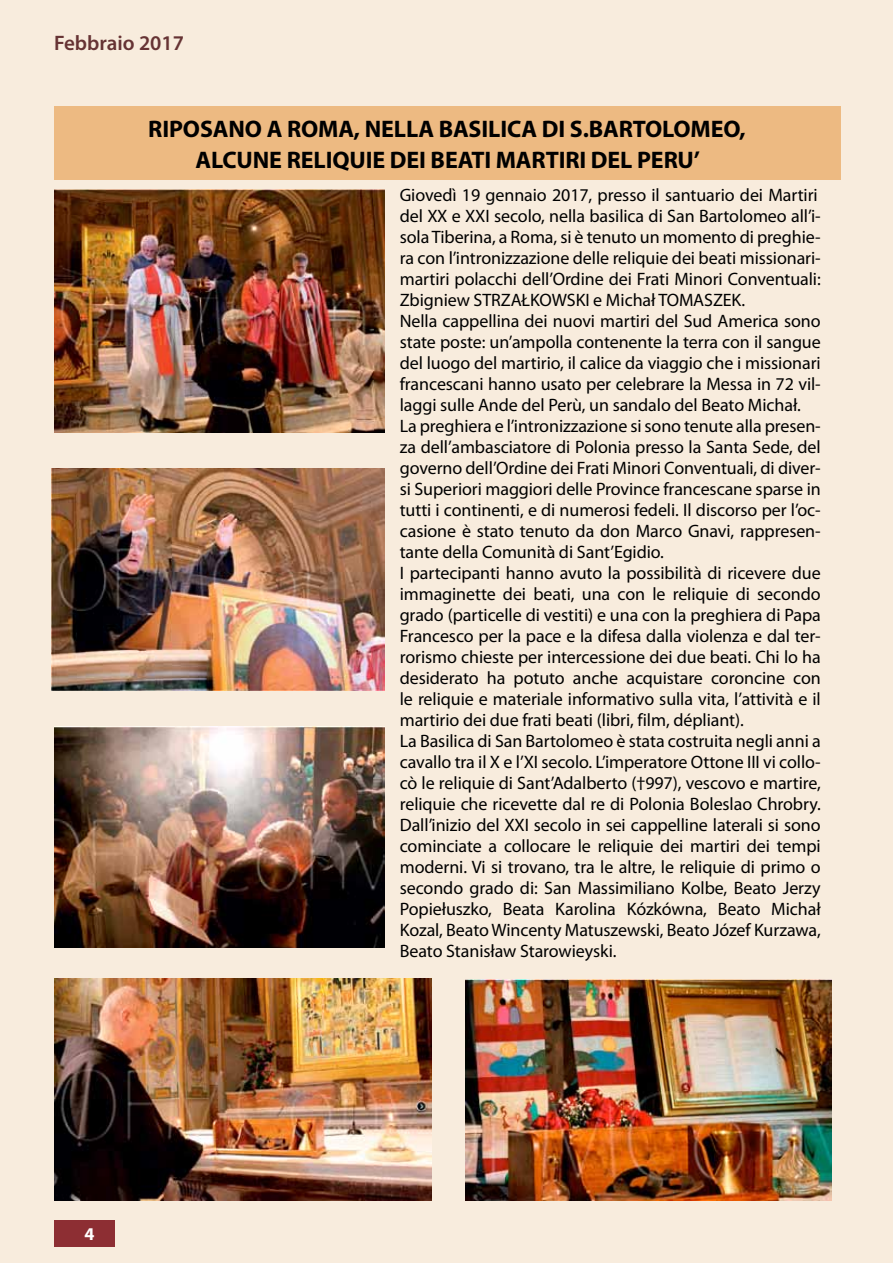
<style>
.page{position:relative;width:893px;height:1263px;background:#f8ecdd}
.page>*{position:absolute;margin:0;border:0;box-sizing:border-box;transform-origin:0 0}
.t1{font:700 24px/30.8px "Myriad Pro";letter-spacing:-.005em;color:#000;text-align:center}
.t2{font:600 21px "Myriad Pro";color:#663334}
.t3{font:18px/21px "Myriad Pro";letter-spacing:-.005em;color:#000}
.t4{font:700 18px "Myriad Pro";color:#fff}
</style>
<div class="page">
<div style="left:52px;top:180px;width:787px;height:1029px;background:#f8ecdd;border-radius:18px"></div>
<div style="left:54px;top:1220px;width:60px;height:27px;background:#8d2e33"></div>
<div style="left:54px;top:106px;width:786px;height:74px;background:#edba82"></div>
<img style="left:54px;top:726px;width:331px;height:222px">
<img style="left:466px;top:979px;width:365px;height:222px">
<img style="left:52px;top:468px;width:333px;height:222px">
<img style="left:54px;top:190px;width:331px;height:242px">
<img style="left:54px;top:978px;width:378px;height:223px">
<p class="t2" style="left:54px;top:29px;width:132px">Febbraio 2017</p>
<h1 class="t1" style="left:148px;top:113px;width:599px">RIPOSANO A ROMA, NELLA BASILICA DI S.BARTOLOMEO,<br>ALCUNE RELIQUIE DEI BEATI MARTIRI DEL PERU’</h1>
<p class="t4" style="left:84px;top:1222px;width:11px">4</p>
<p class="t3" style="left:400px;top:184px;width:423px">Giovedì 19 gennaio 2017, presso il santuario dei Martiri del XX e XXI secolo, nella basilica di San Bartolomeo all’i&shy;sola Tiberina, a Roma, si è tenuto un momento di preghie&shy;ra con l’intronizzazione delle reliquie dei beati missionari&shy;martiri polacchi dell’Ordine dei Frati Minori Conventuali:<br>Zbigniew STRZAŁKOWSKI e Michał TOMASZEK.<br>Nella cappellina dei nuovi martiri del Sud America sono state poste: un’ampolla contenente la terra con il sangue del luogo del martirio, il calice da viaggio che i missionari francescani hanno usato per celebrare la Messa in 72 vil&shy;laggi sulle Ande del Perù, un sandalo del Beato Michał.<br>La preghiera e l’intronizzazione si sono tenute alla presen&shy;za dell’ambasciatore di Polonia presso la Santa Sede, del governo dell’Ordine dei Frati Minori Conventuali, di diver&shy;si Superiori maggiori delle Province francescane sparse in tutti i continenti, e di numerosi fedeli. Il discorso per l’oc&shy;casione è stato tenuto da don Marco Gnavi, rappresen&shy;tante della Comunità di Sant’Egidio.<br>I partecipanti hanno avuto la possibilità di ricevere due immaginette dei beati, una con le reliquie di secondo grado (particelle di vestiti) e una con la preghiera di Papa Francesco per la pace e la difesa dalla violenza e dal ter&shy;rorismo chieste per intercessione dei due beati. Chi lo ha desiderato ha potuto anche acquistare coroncine con le reliquie e materiale informativo sulla vita, l’attività e il martirio dei due frati beati (libri, film, dépliant).<br>La Basilica di San Bartolomeo è stata costruita negli anni a cavallo tra il X e l’XI secolo. L’imperatore Ottone III vi collo&shy;cò le reliquie di Sant’Adalberto (†997), vescovo e martire, reliquie che ricevette dal re di Polonia Boleslao Chrobry.<br>Dall’inizio del XXI secolo in sei cappelline laterali si sono cominciate a collocare le reliquie dei martiri dei tempi moderni. Vi si trovano, tra le altre, le reliquie di primo o secondo grado di: San Massimiliano Kolbe, Beato Jerzy Popiełuszko, Beata Karolina Kózkówna, Beato Michał Kozal, Beato Wincenty Matuszewski, Beato Józef Kurzawa, Beato Stanisław Starowieyski.</p>
</div>
